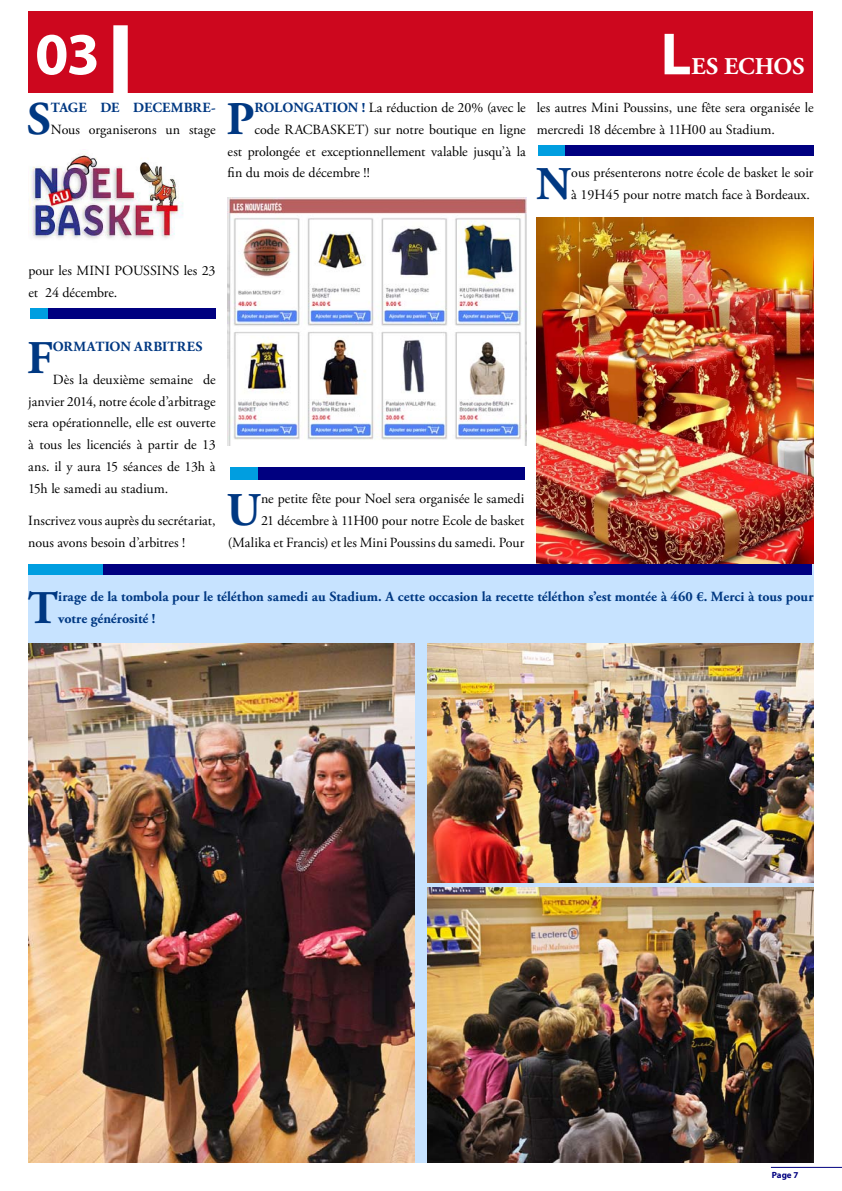
<style>
.page{position:relative;width:842px;height:1191px;background:#fff}
.page>*{position:absolute;margin:0;border:0;box-sizing:border-box;transform-origin:0 0}
.t1{font:700 60px "Myriad Pro";color:#fff}
.t2{font:700 46.8px "Adobe Garamond Pro";color:#003882}
.t3{font:700 24px "Adobe Garamond Pro";color:#fff}
.t4{font:14px/21.7px "Adobe Garamond Pro";color:#000}
.t5{font:700 14px/21.7px "Adobe Garamond Pro";letter-spacing:-.005em;color:#003882}
.t6{font:700 14px "Adobe Garamond Pro";letter-spacing:.035em;color:#003882}
.t7{font:700 9px "Myriad Pro";color:#000080}
.s1{font-weight:700;color:#003882}
</style>
<div class="page">
<hr style="left:771px;top:1166px;width:71px;height:1px;background:#000080">
<div style="left:28px;top:564px;width:786px;height:598px;background:#c7e3ff"></div>
<div style="left:28px;top:12px;width:785px;height:81px;background:#cd071e"></div>
<div style="left:113px;top:25px;width:15px;height:68px;border:8px solid #fff"></div>
<img style="left:28px;top:644px;width:387px;height:518px">
<div style="left:28px;top:564px;width:783px;height:10px;background:#000080"></div>
<div style="left:28px;top:564px;width:75px;height:11px;background:#009ee0"></div>
<img style="left:29px;top:154px;width:155px;height:85px">
<img style="left:228px;top:197px;width:298px;height:249px">
<div style="left:31px;top:308px;width:185px;height:10px;background:#000080"></div>
<div style="left:31px;top:308px;width:17px;height:10px;background:#009ee0"></div>
<div style="left:230px;top:467px;width:294px;height:13px;background:#000080"></div>
<div style="left:230px;top:467px;width:28px;height:13px;background:#009ee0"></div>
<img style="left:537px;top:217px;width:277px;height:346px">
<img style="left:427px;top:643px;width:387px;height:239px">
<img style="left:427px;top:888px;width:387px;height:274px">
<div style="left:539px;top:145px;width:275px;height:11px;background:#000080"></div>
<div style="left:539px;top:146px;width:26px;height:10px;background:#009ee0"></div>
<h1 class="t1" style="left:35px;top:15px;width:95px">03 |</h1>
<h1 class="t1" style="left:661px;top:15px;width:32px">L</h1>
<h3 class="t3" style="left:691px;top:53px;width:115px">ES ECHOS</h3>
<h2 class="t2" style="left:27px;top:92px;width:25px">S</h2>
<p class="t5" style="left:51px;top:97px;width:10px">TAGE</p>
<p class="t5" style="left:100px;top:97px;width:11px">DE</p>
<p class="t5" style="left:133px;top:97px;width:11px">DECEMBRE</p>
<p class="t5" style="left:211px;top:97px;width:6px">-</p>
<p class="t4" style="left:51px;top:119px;width:166px">Nous organiserons un stage</p>
<h2 class="t2" style="left:226px;top:92px;width:30px">P</h2>
<p class="t5" style="left:254px;top:97px;width:49px">ROLONGATI</p>
<p class="t4" style="left:337px;top:97px;width:190px"><span class="s1">ON !</span> La réduction de 20% (avec le</p>
<p class="t4" style="left:254px;top:119px;width:273px">code RACBASKET) sur notre boutique en ligne</p>
<p class="t4" style="left:228px;top:141px;width:300px">est prolongée et exceptionnellement valable jusqu’à la</p>
<p class="t4" style="left:228px;top:162px;width:144px">fin du mois de décembre !!</p>
<p class="t4" style="left:537px;top:97px;width:278px">les autres Mini Poussins, une fête sera organisée le mercredi 18 décembre à 11H00 au Stadium.</p>
<h2 class="t2" style="left:536px;top:157px;width:36px">N</h2>
<p class="t4" style="left:571px;top:162px;width:244px">ous présenterons notre école de basket le soir à 19H45 pour notre match face à Bordeaux.</p>
<p class="t4" style="left:28px;top:260px;width:189px">pour les MINI POUSSINS les 23 et 24 décembre.</p>
<h2 class="t2" style="left:27px;top:331px;width:27px">F</h2>
<p class="t6" style="left:53px;top:339px;width:149px">ormation arbitres</p>
<p class="t4" style="left:28px;top:369px;width:189px;text-align:justify;text-indent:25px">Dès la deuxième semaine de janvier 2014, notre école d’arbitrage sera opérationnelle, elle est ouverte à tous les licenciés à partir de 13 ans. il y aura 15 séances de 13h à 15h le samedi au stadium.</p>
<p class="t4" style="left:28px;top:510px;width:189px">Inscrivez vous auprès du secrétariat, nous avons besoin d’arbitres !</p>
<p class="t4" style="left:228px;top:488px;width:298px;text-align:right">ne petite fête pour Noel sera organisée le samedi<br>21 décembre à 11H00 pour notre Ecole de basket (Malika et Francis) et les Mini Poussins du samedi. Pour</p>
<h2 class="t2" style="left:226px;top:483px;width:35px">U</h2>
<h2 class="t2" style="left:28px;top:581px;width:31px">T</h2>
<p class="t5" style="left:58px;top:586px;width:757px">irage de la tombola pour le téléthon samedi au Stadium. A cette occasion la recette téléthon s’est montée à 460 €. Merci à tous pour votre générosité !</p>
<p class="t7" style="left:772px;top:1168px;width:28px">page 7</p>
</div>
